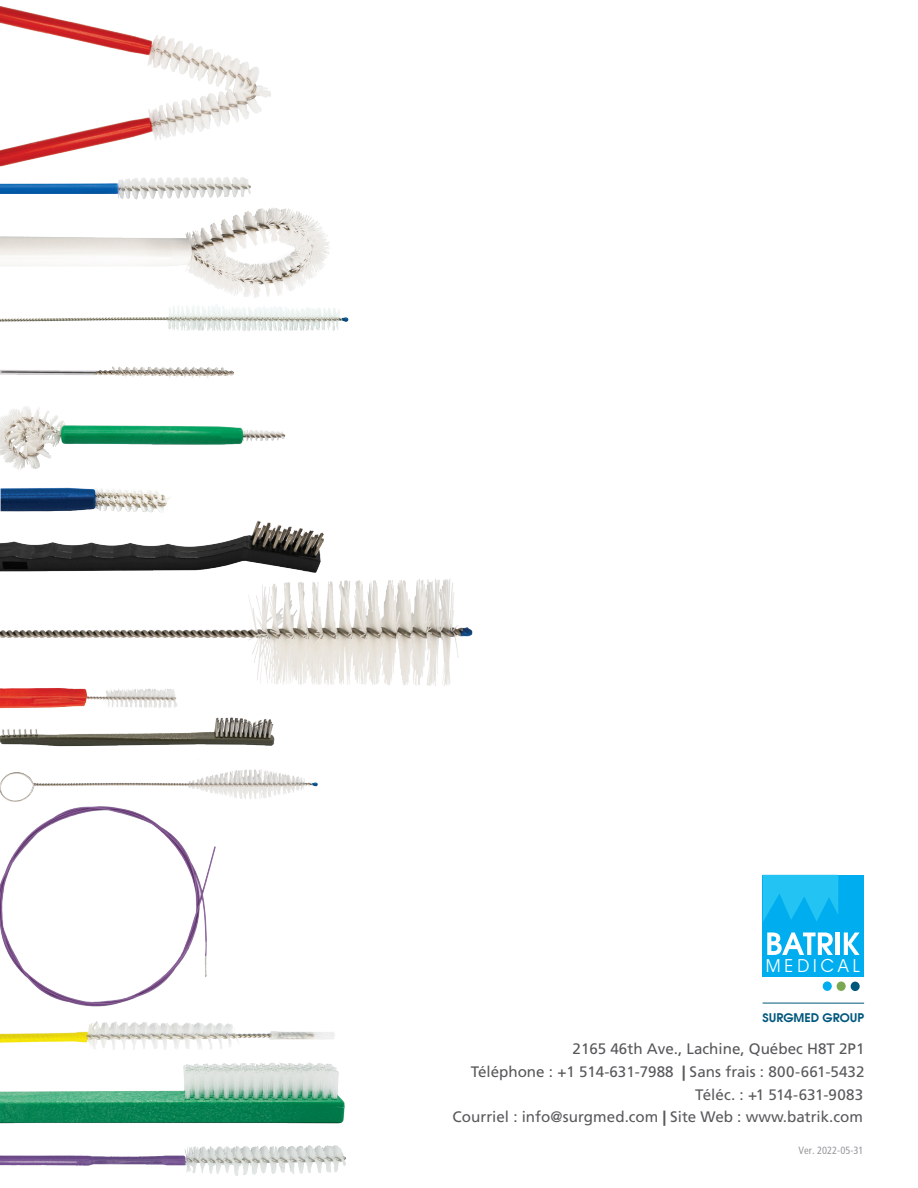
<style>
.page{position:relative;width:918px;height:1188px;background:#fff}
.page>*{position:absolute;margin:0;border:0;box-sizing:border-box;transform-origin:0 0}
.t1{font:17.85px "Avant Garde IT Cby BT";letter-spacing:.225em;color:#fff}
.Sub-Title___A{font:15.15px/22.8px "Frutiger LT Std";color:#5a5a5d;text-align:right}
.t2{font:600 11.7px "Avant Garde";color:#00577d}
.Sub-Title___B_Chart{font:condensed 10.5px "Frutiger LT Std";color:#97999c}
.s1{color:#57585a}
.s2{font-weight:900}
</style>
<div class="page">
<img style="left:0;top:6px;width:865px;height:1170px">
<hr style="left:763px;top:1003px;width:101px;height:1px;background:#00577d">
<div style="left:763px;top:976px;width:101px;height:18px;background:#fff"></div>
<div style="left:837px;top:981px;width:9px;height:10px;background:#7aa752;border-radius:50%"></div>
<div style="left:823px;top:981px;width:9px;height:10px;background:#00adee;border-radius:50%"></div>
<div style="left:851px;top:982px;width:9px;height:9px;background:#00577d;border-radius:50%"></div>
<div style="left:763px;top:875px;width:101px;height:101px;background:#00adee"></div>
<svg style="left:767px;top:932px;width:66px;height:23px"></svg>
<div style="left:835px;top:932px;width:5px;height:23px;background:#fff"></div>
<svg style="left:844px;top:932px;width:16px;height:23px"></svg>
<svg style="left:763px;top:875px;width:75px;height:46px"></svg>
<p class="t1" style="left:766px;top:955px;width:96px">MEDICAL</p>
<p class="t2" style="left:762px;top:1010px;width:103px">SURGMED GROUP</p>
<p class="Sub-Title___A" style="left:453px;top:1038px;width:413px"><span class="s1">2165 46th Ave., Lachine, Québec H8T 2P1<br>Téléphone : +1 514-631-7988</span> <span class="s2">|</span> Sans frais : 800-661-5432<br>Téléc. : +1 514-631-9083<br>Courriel : info@surgmed.com <span class="s2">|</span> Site Web : www.batrik.com</p>
<p class="Sub-Title___B_Chart" style="left:799px;top:1144px;width:66px">Ver. 2022-05-31</p>
</div>
